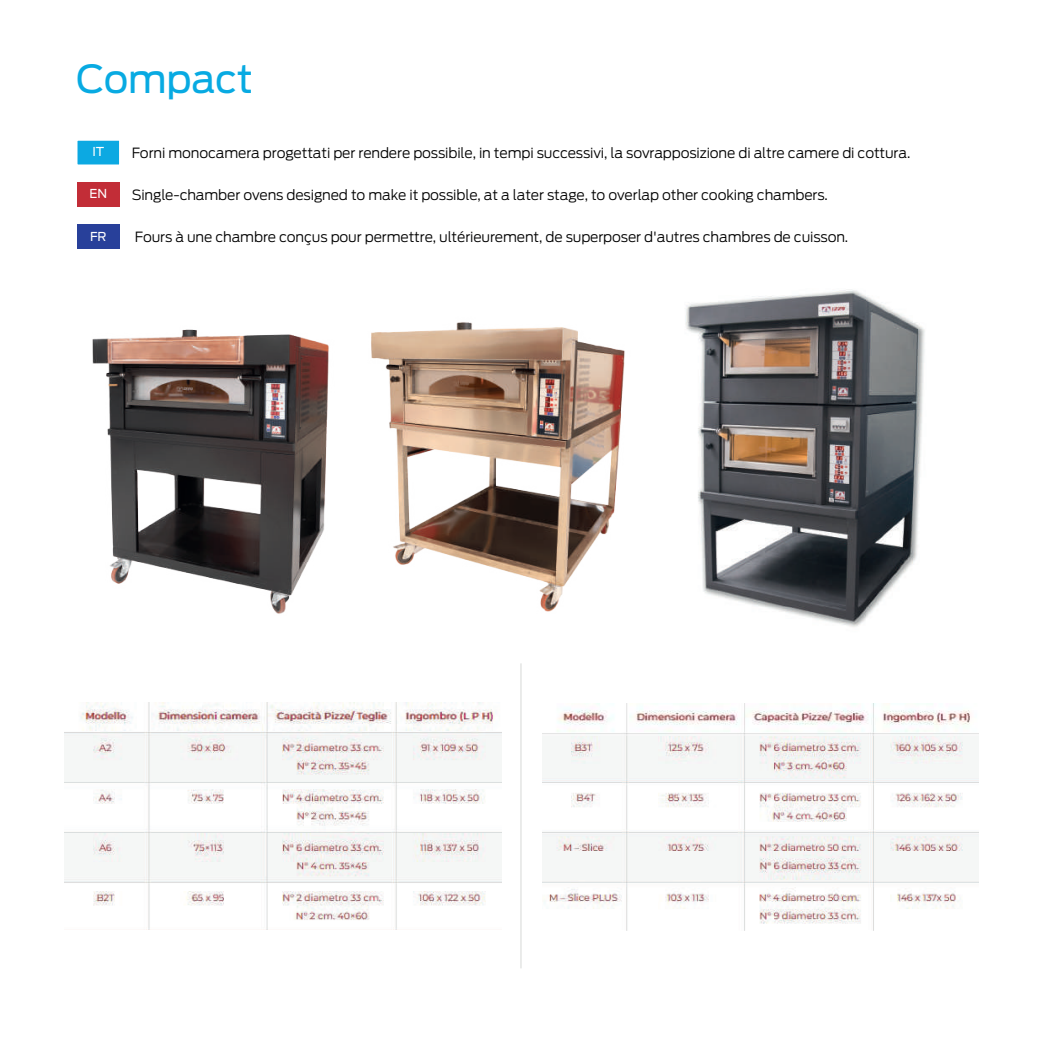
<style>
.page{position:relative;width:1042px;height:1042px;background:#fff}
.page>*{position:absolute;margin:0;border:0;box-sizing:border-box;transform-origin:0 0}
.t1{font:38.5px "Ford Antenna";letter-spacing:-.01em;color:#08aae2}
.t2{font:300 14px "Ford Antenna";letter-spacing:-.01em;color:#000001}
.t3{font:12.25px "Ford Antenna";color:#fff}
</style>
<div class="page">
<img style="left:685px;top:289px;width:240px;height:338px">
<img style="left:92px;top:329px;width:237px;height:285px">
<img style="left:371px;top:322px;width:254px;height:290px">
<div style="left:77px;top:140px;width:43px;height:25px;background:#0ca9e2"></div>
<img style="left:65px;top:702px;width:437px;height:227px">
<div style="left:77px;top:182px;width:43px;height:25px;background:#c22d37"></div>
<div style="left:77px;top:224px;width:43px;height:25px;background:#28409a"></div>
<img style="left:542px;top:703px;width:437px;height:227px">
<img style="left:542px;top:736px;width:437px;height:193px">
<hr style="left:520px;top:663px;width:1px;height:305px;background:#d8d9d8">
<h1 class="t1" style="left:76px;top:46px;width:178px">Compact</h1>
<p class="t3" style="left:92px;top:141px;width:13px">IT</p>
<p class="t3" style="left:90px;top:183px;width:19px">EN</p>
<p class="t3" style="left:90px;top:226px;width:18px">FR</p>
<p class="t2" style="left:132px;top:141px;width:780px">Forni monocamera progettati per rendere possibile, in tempi successivi, la sovrapposizione di altre camere di cottura.</p>
<p class="t2" style="left:132px;top:183px;width:698px">Single-chamber ovens designed to make it possible, at a later stage, to overlap other cooking chambers.</p>
<p class="t2" style="left:135px;top:225px;width:715px">Fours à une chambre conçus pour permettre, ultérieurement, de superposer d'autres chambres de cuisson.</p>
</div>
